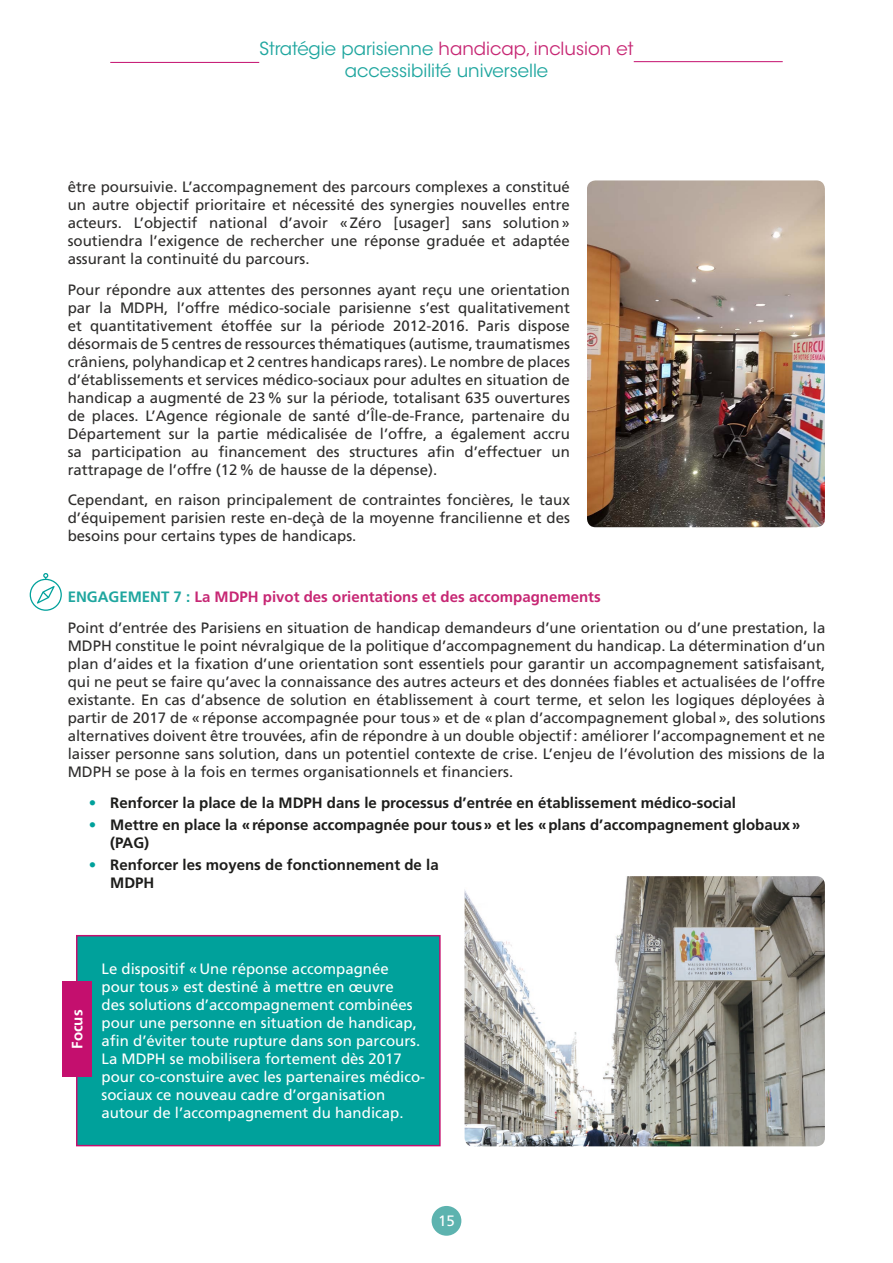
<style>
.page{position:relative;width:893px;height:1263px;background:#fff}
.page>*{position:absolute;margin:0;border:0;box-sizing:border-box;transform-origin:0 0}
.t1{font:18px/21.6px "ITC Avant Garde Std";color:#1fa69f;text-align:center}
.t2{font:15px/18px "Frutiger LT Std";color:#2e2d2c;text-align:justify}
.t3{font:15px/18px "Frutiger LT Std";color:#fff}
.t4{font:700 15px/18px "Frutiger LT Std";color:#1d1d1b}
.t5{font:700 15px "Frutiger LT Std";color:#fff}
.s1{color:#c72774}
.s2{font-weight:700;color:#1fa69f}
.s3{font-weight:700;color:#c72774}
.s4{color:#00a19b}
</style>
<div class="page">
<div style="left:431px;top:1205px;width:30px;height:30px;background:#5db3af;border-radius:50%"></div>
<hr style="left:633px;top:61px;width:149px;height:1px;background:#c40f6e">
<hr style="left:110px;top:62px;width:149px;height:1px;background:#c40f6e">
<img style="left:464px;top:876px;width:360px;height:270px">
<svg style="left:30px;top:573px;width:32px;height:37px"></svg>
<div style="left:77px;top:935px;width:362px;height:210px;background:#00a19b"></div>
<div style="left:76px;top:934px;width:364px;height:212px;border:2px solid #c40f6e"></div>
<div style="left:62px;top:981px;width:30px;height:95px;background:#c40f6e"></div>
<img style="left:587px;top:180px;width:237px;height:347px">
<p class="t1" style="left:259px;top:38px;width:375px">Stratégie parisienne <span class="s1">handicap, inclusion et </span>accessibilité universelle</p>
<p class="t2" style="left:68px;top:177px;width:503px">être poursuivie. L’accompagnement des parcours complexes a constitué un autre objectif prioritaire et nécessité des synergies nouvelles entre acteurs. L’objectif national d’avoir «Zéro [usager] sans solution» soutiendra l’exigence de rechercher une réponse graduée et adaptée assurant la continuité du parcours.</p>
<p class="t2" style="left:68px;top:280px;width:503px">Pour répondre aux attentes des personnes ayant reçu une orientation par la MDPH, l’offre médico-sociale parisienne s’est qualitativement et quantitativement étoffée sur la période 2012-2016. Paris dispose désormais de 5 centres de ressources thématiques (autisme, traumatismes crâniens, polyhandicap et 2 centres handicaps rares). Le nombre de places d’établissements et services médico-sociaux pour adultes en situation de handicap a augmenté de 23% sur la période, totalisant 635 ouvertures de places. L’Agence régionale de santé d’Île-de-France, partenaire du Département sur la partie médicalisée de l’offre, a également accru sa participation au financement des structures afin d’effectuer un rattrapage de l’offre (12% de hausse de la dépense).</p>
<p class="t2" style="left:68px;top:491px;width:503px">Cependant, en raison principalement de contraintes foncières, le taux d’équipement parisien reste en-deçà de la moyenne francilienne et des besoins pour certains types de handicaps.</p>
<p class="t2" style="left:68px;top:581px;width:758px;line-height:30.8px"><span class="s2">ENGAGEMENT 7 :</span> <span class="s3">La MDPH pivot des orientations et des accompagnements<br></span>Point d’entrée des Parisiens en situation de handicap demandeurs d’une orientation ou d’une prestation, la</p>
<p class="t2" style="left:68px;top:636px;width:758px">MDPH constitue le point névralgique de la politique d’accompagnement du handicap. La détermination d’un plan d’aides et la fixation d’une orientation sont essentiels pour garantir un accompagnement satisfaisant, qui ne peut se faire qu’avec la connaissance des autres acteurs et des données fiables et actualisées de l’offre existante. En cas d’absence de solution en établissement à court terme, et selon les logiques déployées à partir de 2017 de «réponse accompagnée pour tous» et de «plan d’accompagnement global», des solutions alternatives doivent être trouvées, afin de répondre à un double objectif: améliorer l’accompagnement et ne laisser personne sans solution, dans un potentiel contexte de crise. L’enjeu de l’évolution des missions de la MDPH se pose à la fois en termes organisationnels et financiers.</p>
<p class="t4" style="left:89px;top:793px;width:648px"><span class="s4">•</span> Renforcer la place de la MDPH dans le processus d’entrée en établissement médico-social</p>
<p class="t4" style="left:110px;top:815px;width:691px;text-indent:-21px"><span class="s4">•</span> Mettre en place la «réponse accompagnée pour tous» et les «plans d’accompagnement globaux» (PAG)</p>
<p class="t4" style="left:110px;top:855px;width:330px;text-indent:-21px"><span class="s4">•</span> Renforcer les moyens de fonctionnement de la<br>MDPH</p>
<p class="t5" style="left:68px;top:1048px;width:41px;rotate:-90deg">Focus</p>
<p class="t3" style="left:101px;top:959px;width:325px">Le dispositif «Une réponse accompagnée pour tous» est destiné à mettre en œuvre<br>des solutions d’accompagnement combinées pour une personne en situation de handicap, afin d’éviter toute rupture dans son parcours.<br>La MDPH se mobilisera fortement dès 2017 pour co-constuire avec les partenaires médico&shy;sociaux ce nouveau cadre d’organisation autour de l’accompagnement du handicap.</p>
<p class="t3" style="left:438px;top:1211px;width:18px">15</p>
</div>
